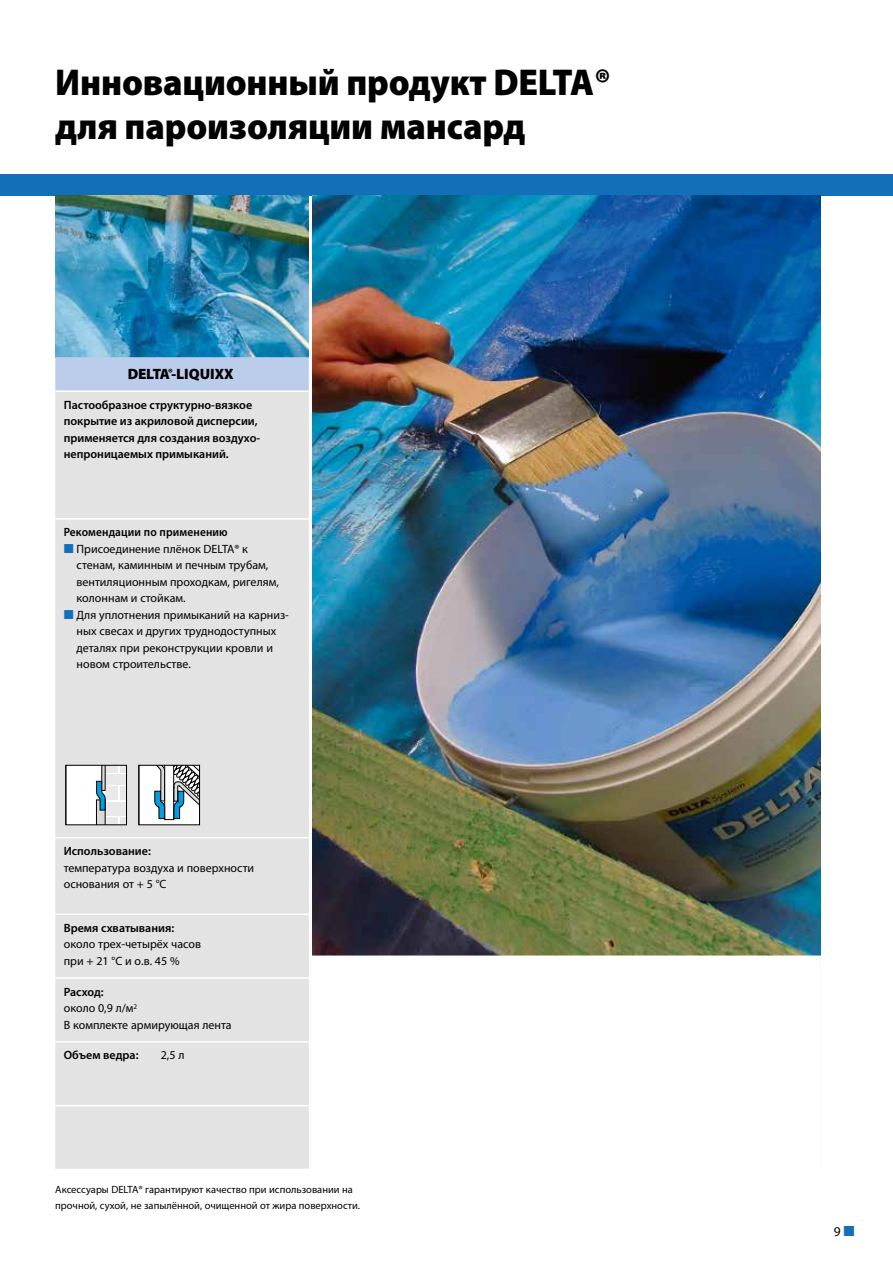
<style>
.page{position:relative;width:893px;height:1263px;background:#fff}
.page>*{position:absolute;margin:0;border:0;box-sizing:border-box;transform-origin:0 0}
.t1{font:900 37.5px/43.5px "Myriad Pro Doerken";letter-spacing:-.005em;color:#000;scale:.95 1}
.t2{font:900 15px "Delta Myriad Pro";letter-spacing:-.035em;color:#000}
.t3{font:13.5px "Myriad Pro Doerken";color:#000}
.t4{font:12px/16.5px "Myriad Pro Doerken";color:#000}
.t5{font:600 12px/16.5px "Myriad Pro Doerken";color:#000}
.t6{font:600 12px "Myriad Pro Doerken";color:#000;scale:.95 1}
.t7{font:10.5px/16.5px "Myriad Pro Doerken";color:#000}
.s1{font-family:"Myriad Pro Doerken"}
.s2{font-weight:700;color:#136fb7}
.s3{font-weight:600}
.s4{color:#136fb7}
</style>
<div class="page">
<div style="left:0;top:174px;width:893px;height:22px;background:#136fb7"></div>
<img style="left:55px;top:196px;width:253px;height:161px">
<div style="left:55px;top:357px;width:254px;height:33px;background:#bccdeb"></div>
<div style="left:55px;top:392px;width:254px;height:777px;background:#e3e3e3"></div>
<hr style="left:55px;top:518px;width:255px;height:1px;background:#fff">
<hr style="left:55px;top:837px;width:255px;height:1px;background:#fff">
<hr style="left:55px;top:913px;width:255px;height:2px;background:#fff">
<hr style="left:55px;top:977px;width:255px;height:2px;background:#fff">
<hr style="left:55px;top:1041px;width:255px;height:1px;background:#fff">
<hr style="left:55px;top:1105px;width:255px;height:1px;background:#fff">
<svg style="left:68px;top:767px;width:57px;height:56px"></svg>
<div style="left:66px;top:765px;width:61px;height:60px;border:1px solid #000"></div>
<svg style="left:141px;top:767px;width:57px;height:56px"></svg>
<div style="left:139px;top:765px;width:61px;height:60px;border:1px solid #000"></div>
<img style="left:313px;top:196px;width:508px;height:759px">
<div style="left:310px;top:955px;width:511px;height:216px;background:#fff;border:2px solid #fff"></div>
<h1 class="t1" style="left:55px;top:59px;width:587px">Инновационный продукт DELTA® для пароизоляции мансард</h1>
<p class="t2" style="left:128px;top:364px;width:107px">DELTA®-L<span class="s1">IQUIXX</span></p>
<p class="t5" style="left:64px;top:396px;width:198px">Пастообразное структурно-вязкое покрытие из акриловой дисперсии, применяется для создания воздухо&shy;непроницаемых примыканий.</p>
<p class="t6" style="left:64px;top:525px;width:174px">Рекомендации по применению</p>
<p class="t4" style="left:77px;top:540px;width:204px;text-indent:-13px"><span class="s2">■</span> Присоединение плёнок DELTA® к стенам, каминным и печным трубам, вентиляционным проходкам, ригелям, колоннам и стойкам.</p>
<p class="t4" style="left:77px;top:606px;width:214px;text-indent:-13px"><span class="s2">■</span> Для уплотнения примыканий на карниз&shy;ных свесах и других труднодоступных деталях при реконструкции кровли и новом строительстве.</p>
<p class="t5" style="left:64px;top:843px;width:89px">Использование:</p>
<p class="t4" style="left:64px;top:859px;width:192px">температура воздуха и поверхности основания от + 5 °C</p>
<p class="t5" style="left:64px;top:919px;width:112px">Время схватывания:</p>
<p class="t4" style="left:64px;top:936px;width:139px">около трех-четырёх часов при + 21 °C и о.в. 45 %</p>
<p class="t4" style="left:64px;top:983px;width:169px"><span class="s3">Расход:<br></span>около 0,9 л/м<sup>2<br></sup>В комплекте армирующая лента</p>
<p class="t5" style="left:64px;top:1047px;width:76px">Объем ведра:</p>
<p class="t4" style="left:161px;top:1047px;width:25px">2,5 л</p>
<p class="t7" style="left:55px;top:1181px;width:306px">Аксессуары DELTA® гарантируют качество при использовании на прочной, сухой, не запылённой, очищенной от жира поверхности.</p>
<p class="t3" style="left:834px;top:1223px;width:23px">9 <span class="s4">■</span></p>
</div>
